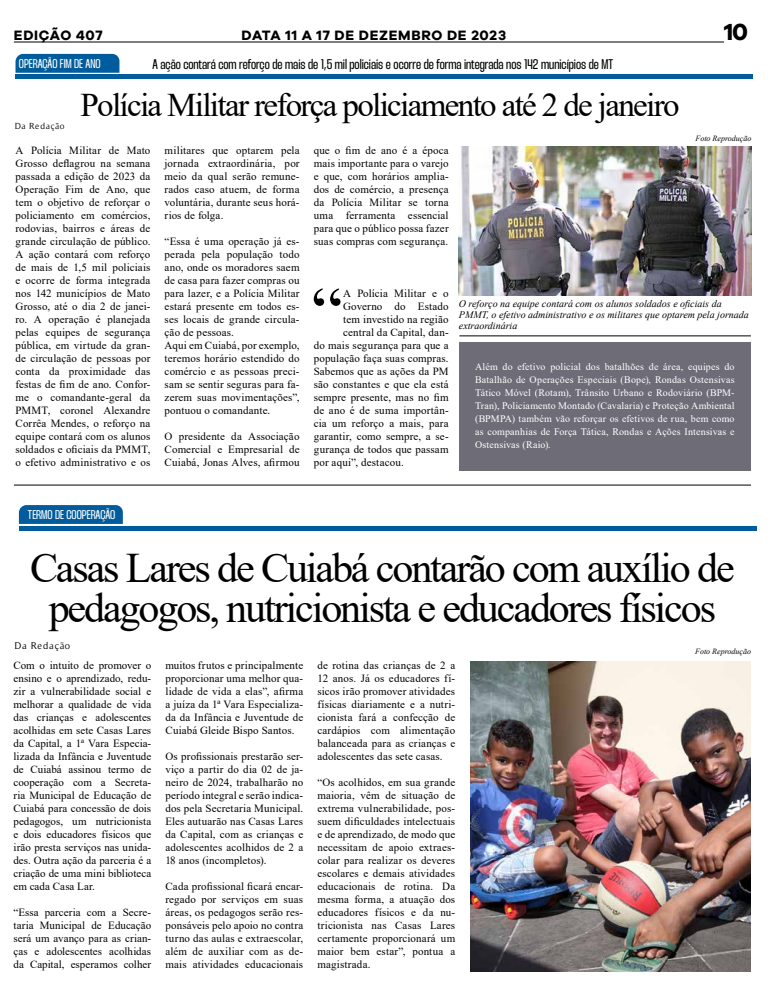
<style>
.page{position:relative;width:780px;height:993px;background:#fff}
.page>*{position:absolute;margin:0;border:0;box-sizing:border-box;transform-origin:0 0}
.t1{font:69.9px "Times New Roman";color:#000}
.t2{font:42px/40px "Times New Roman";letter-spacing:-.05em;color:#000;text-align:center}
.t3{font:33px "Times New Roman";letter-spacing:-.05em;color:#000}
.t4{font:700 24px "Galyon";color:#000}
.t5{font:900 14px "Thunder";color:#000}
.t6{font:700 14px "Galyon";letter-spacing:.05em;color:#000}
.t7{font:900 12.7px "Thunder";color:#fff}
.t8{font:11px/13px "Times New Roman";letter-spacing:.01em;color:#000;text-align:justify}
.t9{font:10px/13px "Times New Roman";letter-spacing:.015em;color:#fff;text-align:justify}
.t10{font:italic 10px/11px "Times New Roman";color:#000}
.t11{font:10px "Timeless";letter-spacing:.05em;color:#000}
.t12{font:9px "Timeless";letter-spacing:.05em;color:#000}
.t13{font:italic 8px "Times New Roman";color:#000}
</style>
<div class="page">
<div style="left:459px;top:342px;width:292px;height:129px;background:#6e6c77"></div>
<hr style="left:14px;top:42px;width:710px;height:1px;background:#000">
<hr style="left:14px;top:484px;width:737px;height:1px;background:#000">
<div style="left:16px;top:74px;width:737px;height:5px;background:#005c9c"></div>
<div style="left:16px;top:54px;width:103px;height:19px;background:#005c9c"></div>
<hr style="left:459px;top:335px;width:291px;height:1px;background:#000">
<div style="left:19px;top:525px;width:737px;height:5px;background:#005c9c"></div>
<svg style="left:19px;top:505px;width:104px;height:18px;background:#045f9d"></svg>
<img style="left:459px;top:146px;width:292px;height:149px">
<img style="left:471px;top:661px;width:279px;height:310px">
<p class="t6" style="left:14px;top:26px;width:90px">EDIÇÃO 407</p>
<p class="t6" style="left:241px;top:26px;width:266px">DATA 11 A 17 DE DEZEMBRO DE 2023</p>
<h3 class="t4" style="left:724px;top:17px;width:26px">10</h3>
<p class="t7" style="left:19px;top:56px;width:83px">OPERAÇÃO FIM DE ANO</p>
<p class="t5" style="left:152px;top:57px;width:462px">A ação contará com reforço de mais de 1,5 mil policiais e ocorre de forma integrada nos 142 municípios de MT</p>
<h3 class="t3" style="left:80px;top:82px;width:600px">Polícia Militar reforça policiamento até 2 de janeiro</h3>
<p class="t12" style="left:15px;top:121px;width:51px">Da Redação</p>
<p class="t8" style="left:16px;top:143px;width:136px">A Polícia Militar de Mato Grosso deflagrou na semana passada a edição de 2023 da Operação Fim de Ano, que tem o objetivo de reforçar o policiamento em comércios, rodovias, bairros e áreas de grande circulação de público.<br>A ação contará com reforço de mais de 1,5 mil policiais e ocorre de forma integrada nos 142 municípios de Mato Grosso, até o dia 2 de janei&shy;ro. A operação é planejada pelas equipes de segurança pública, em virtude da gran&shy;de circulação de pessoas por conta da proximidade das festas de fim de ano. Confor&shy;me o comandante-geral da PMMT, coronel Alexandre Corrêa Mendes, o reforço na equipe contará com os alunos soldados e oficiais da PMMT, o efetivo administrativo e os</p>
<p class="t8" style="left:165px;top:143px;width:136px">militares que optarem pela jornada extraordinária, por meio da qual serão remune&shy;rados caso atuem, de forma voluntária, durante seus horá&shy;rios de folga.</p>
<p class="t13" style="left:695px;top:132px;width:57px">Foto Reprodução</p>
<p class="t8" style="left:314px;top:143px;width:136px">que o fim de ano é a época mais importante para o varejo e que, com horários amplia&shy;dos de comércio, a presença da Polícia Militar se torna uma ferramenta essencial para que o público possa fazer suas compras com segurança.</p>
<p class="t8" style="left:165px;top:234px;width:136px;text-align:left">“Essa é uma operação já es&shy;perada pela população todo ano, onde os moradores saem de casa para fazer compras ou para lazer, e a Polícia Militar estará presente em todos es&shy;ses locais de grande circula&shy;ção de pessoas.<br>Aqui em Cuiabá, por exemplo, teremos horário estendido do comércio e as pessoas preci&shy;sam se sentir seguras para fa&shy;zerem suas movimentações”, pontuou o comandante.</p>
<p class="t8" style="left:165px;top:429px;width:136px">O presidente da Associação Comercial e Empresarial de Cuiabá, Jonas Alves, afirmou</p>
<h1 class="t1" style="left:311px;top:263px;width:33px">“</h1>
<p class="t8" style="left:343px;top:286px;width:107px">A Polícia Militar e o</p>
<p class="t10" style="left:459px;top:298px;width:291px">O reforço na equipe contará com os alunos soldados e oficiais da<br>PMMT, o efetivo administrativo e os militares que optarem pela jornada extraordinária</p>
<p class="t8" style="left:343px;top:299px;width:107px">Governo do Estado</p>
<p class="t8" style="left:343px;top:312px;width:107px">tem investido na região</p>
<p class="t8" style="left:343px;top:325px;width:107px">central da Capital, dan-</p>
<p class="t8" style="left:314px;top:338px;width:136px">do mais segurança para que a</p>
<p class="t8" style="left:314px;top:351px;width:136px">população faça suas compras.</p>
<p class="t8" style="left:314px;top:364px;width:136px">Sabemos que as ações da PM</p>
<p class="t8" style="left:314px;top:377px;width:136px">são constantes e que ela está</p>
<p class="t8" style="left:314px;top:390px;width:136px">sempre presente, mas no fim</p>
<p class="t8" style="left:314px;top:403px;width:136px">de ano é de suma importân-</p>
<p class="t8" style="left:314px;top:416px;width:136px">cia um reforço a mais, para</p>
<p class="t8" style="left:314px;top:429px;width:136px">garantir, como sempre, a se-</p>
<p class="t8" style="left:314px;top:442px;width:136px">gurança de todos que passam</p>
<p class="t8" style="left:314px;top:455px;width:91px">por aqui”, destacou.</p>
<p class="t9" style="left:475px;top:360px;width:261px">Além do efetivo policial dos batalhões de área, equipes do Batalhão de Operações Especiais (Bope), Rondas Ostensivas Tático Móvel (Rotam), Trânsito Urbano e Rodoviário (BPM-Tran), Policiamento Montado (Cavalaria) e Proteção Ambiental (BPMPA) também vão reforçar os efetivos de rua, bem como as companhias de Força Tática, Rondas e Ações Intensivas e Ostensivas (Raio).</p>
<p class="t7" style="left:28px;top:507px;width:89px">TERMO DE COOPERAÇÃO</p>
<h2 class="t2" style="left:30px;top:546px;width:706px">Casas Lares de Cuiabá contarão com auxílio de pedagogos, nutricionista e educadores físicos</h2>
<p class="t11" style="left:15px;top:640px;width:57px">Da Redação</p>
<p class="t8" style="left:13px;top:658px;width:139px">Com o intuito de promover o ensino e o aprendizado, redu&shy;zir a vulnerabilidade social e melhorar a qualidade de vida das crianças e adolescentes acolhidas em sete Casas Lares da Capital, a 1ª Vara Especia&shy;lizada da Infância e Juventude de Cuiabá assinou termo de cooperação com a Secreta&shy;ria Municipal de Educação de Cuiabá para concessão de dois pedagogos, um nutricionista e dois educadores físicos que irão presta serviços nas unida&shy;des. Outra ação da parceria é a criação de uma mini biblioteca em cada Casa Lar.</p>
<p class="t8" style="left:13px;top:905px;width:139px">“Essa parceria com a Secre&shy;taria Municipal de Educação será um avanço para as crian&shy;ças e adolescentes acolhidas da Capital, esperamos colher</p>
<p class="t8" style="left:165px;top:658px;width:139px">muitos frutos e principalmente proporcionar uma melhor qua&shy;lidade de vida a elas”, afirma a juíza da 1ª Vara Especializa&shy;da da Infância e Juventude de Cuiabá Gleide Bispo Santos.</p>
<p class="t8" style="left:165px;top:749px;width:139px">Os profissionais prestarão ser&shy;viço a partir do dia 02 de ja&shy;neiro de 2024, trabalharão no período integral e serão indica&shy;dos pela Secretaria Municipal.<br>Eles autuarão nas Casas Lares da Capital, com as crianças e adolescentes acolhidos de 2 a 18 anos (incompletos).</p>
<p class="t8" style="left:165px;top:879px;width:139px">Cada profissional ficará encar&shy;regado por serviços em suas áreas, os pedagogos serão res&shy;ponsáveis pelo apoio no contra turno das aulas e extraescolar, além de auxiliar com as de&shy;mais atividades educacionais</p>
<p class="t8" style="left:317px;top:658px;width:139px">de rotina das crianças de 2 a 12 anos. Já os educadores fí&shy;sicos irão promover atividades físicas diariamente e a nutri&shy;cionista fará a confecção de cardápios com alimentação balanceada para as crianças e adolescentes das sete casas.</p>
<p class="t8" style="left:317px;top:775px;width:139px">“Os acolhidos, em sua grande maioria, vêm de situação de extrema vulnerabilidade, pos&shy;suem dificuldades intelectuais e de aprendizado, de modo que necessitam de apoio extraes&shy;colar para realizar os deveres escolares e demais atividades educacionais de rotina. Da mesma forma, a atuação dos educadores físicos e da nu&shy;tricionista nas Casas Lares certamente proporcionará um maior bem estar”, pontua a magistrada.</p>
<p class="t13" style="left:695px;top:646px;width:57px">Foto Reprodução</p>
</div>
